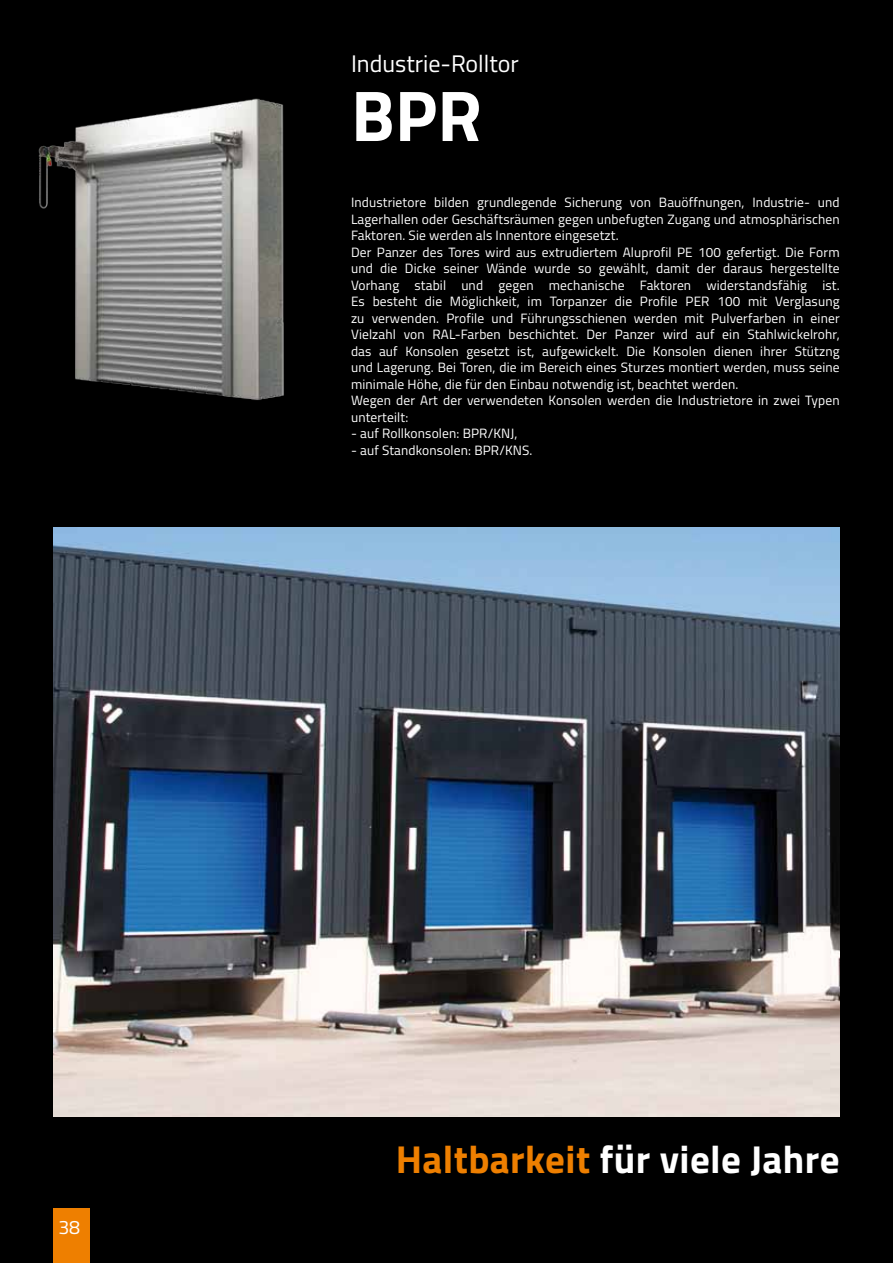
<style>
.page{position:relative;width:893px;height:1263px;background:#000}
.page>*{position:absolute;margin:0;border:0;box-sizing:border-box;transform-origin:0 0}
.t1{font:700 72px "Titillium";color:#fff}
.t2{font:700 39px "Titillium";letter-spacing:.01em;color:#fff}
.t3{font:24px "Titillium";color:#fff}
.t4{font:19.5px "Titillium";color:#fff}
.t5{font:13.5px/16.5px "Titillium";letter-spacing:.01em;color:#fff}
.s1{color:#ee7f00}
</style>
<div class="page">
<div style="left:53px;top:1209px;width:37px;height:54px;background:#ee7f00"></div>
<img style="left:53px;top:527px;width:787px;height:590px">
<img style="left:38px;top:98px;width:246px;height:302px">
<h3 class="t3" style="left:351px;top:46px;width:169px">Industrie-Rolltor</h3>
<h1 class="t1" style="left:351px;top:61px;width:132px">BPR</h1>
<p class="t5" style="left:351px;top:193px;width:490px">Industrietore bilden grundlegende Sicherung von Bauöffnungen, Industrie- und Lagerhallen oder Geschäftsräumen gegen unbefugten Zugang und atmosphärischen Faktoren. Sie werden als Innentore eingesetzt.<br>Der Panzer des Tores wird aus extrudiertem Aluprofil PE 100 gefertigt. Die Form und die Dicke seiner Wände wurde so gewählt, damit der daraus hergestellte Vorhang stabil und gegen mechanische Faktoren widerstandsfähig ist.<br>Es besteht die Möglichkeit, im Torpanzer die Profile PER 100 mit Verglasung zu verwenden. Profile und Führungsschienen werden mit Pulverfarben in einer Vielzahl von RAL-Farben beschichtet. Der Panzer wird auf ein Stahlwickelrohr, das auf Konsolen gesetzt ist, aufgewickelt. Die Konsolen dienen ihrer Stützng und Lagerung. Bei Toren, die im Bereich eines Sturzes montiert werden, muss seine minimale Höhe, die für den Einbau notwendig ist, beachtet werden.<br>Wegen der Art der verwendeten Konsolen werden die Industrietore in zwei Typen unterteilt:</p>
<p class="t5" style="left:351px;top:424px;width:168px">- auf Rollkonsolen: BPR/KNJ,</p>
<p class="t5" style="left:351px;top:441px;width:183px">- auf Standkonsolen: BPR/KNS.</p>
<h3 class="t4" style="left:58px;top:1213px;width:23px">38</h3>
<h2 class="t2" style="left:396px;top:1129px;width:445px"><span class="s1">Haltbarkeit</span> für viele Jahre</h2>
</div>
